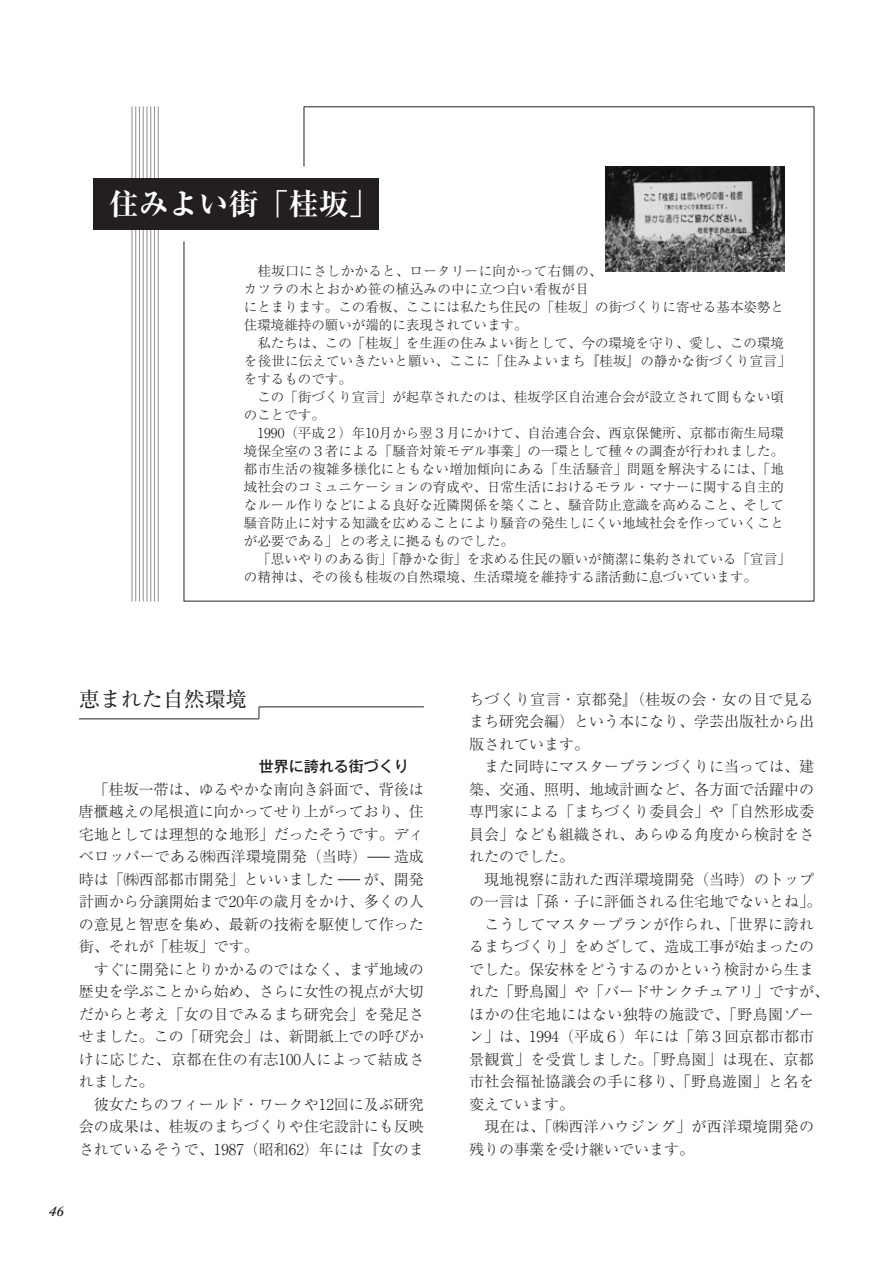
<style>
.page{position:relative;width:893px;height:1263px;background:#fff}
.page>*{position:absolute;margin:0;border:0;box-sizing:border-box;transform-origin:0 0}
.t1{font:700 expanded 30px "Ryumin Pr 5";color:#fff}
.t2{font:21px "Ryumin Pr 5";color:#231f20}
.t3{font:300 15px/22.5px "Ryumin Pr 5";color:#231f20}
.t4{font:500 15px "Gothic MB101 Pr 5";color:#231f20}
.t5{font:italic 600 15px "Adobe Caslon Pro";color:#231f20}
.t6{font:300 13.5px/18px "Ryumin Pr 5";color:#231f20}
</style>
<div class="page">
<svg style="left:367px;top:857px;width:23px;height:1px"></svg>
<svg style="left:338px;top:879px;width:22px;height:1px"></svg>
<hr style="left:79px;top:718px;width:180px;height:1px;background:#231f20">
<svg style="left:259px;top:707px;width:1px;height:12px"></svg>
<hr style="left:259px;top:706px;width:165px;height:1px;background:#231f20">
<img style="left:605px;top:166px;width:179px;height:106px">
<hr style="left:135px;top:106px;width:1px;height:495px;background:#939598">
<hr style="left:139px;top:106px;width:1px;height:495px;background:#939598">
<hr style="left:143px;top:106px;width:1px;height:495px;background:#939598">
<hr style="left:146px;top:106px;width:2px;height:495px;background:#939598">
<hr style="left:150px;top:106px;width:1px;height:495px;background:#939598">
<hr style="left:154px;top:106px;width:1px;height:495px;background:#939598">
<hr style="left:158px;top:106px;width:1px;height:495px;background:#939598">
<hr style="left:131px;top:106px;width:2px;height:495px;background:#939598">
<hr style="left:814px;top:106px;width:1px;height:495px;background:#231f20">
<hr style="left:184px;top:601px;width:630px;height:1px;background:#231f20">
<hr style="left:184px;top:241px;width:1px;height:360px;background:#231f20">
<hr style="left:304px;top:106px;width:510px;height:1px;background:#231f20">
<hr style="left:304px;top:106px;width:1px;height:60px;background:#231f20">
<div style="left:94px;top:178px;width:285px;height:52px;background:#231f20"></div>
<h1 class="t1" style="left:109px;top:181px;width:271px">住みよい街「桂坂」</h1>
<p class="t6" style="left:244px;top:261px;width:548px">　桂坂口にさしかかると、ロータリーに向かって右側の、<br>カツラの木とおかめ笹の植込みの中に立つ白い看板が目<br>にとまります。この看板、ここには私たち住民の「桂坂」の街づくりに寄せる基本姿勢と住環境維持の願いが端的に表現されています。<br>　私たちは、この「桂坂」を生涯の住みよい街として、今の環境を守り、愛し、この環境を後世に伝えていきたいと願い、ここに「住みよいまち『桂坂』の静かな街づくり宣言」をするものです。<br>　この「街づくり宣言」が起草されたのは、桂坂学区自治連合会が設立されて間もない頃のことです。<br>　1990（平成２）年10月から翌３月にかけて、自治連合会、西京保健所、京都市衛生局環境保全室の３者による「騒音対策モデル事業」の一環として種々の調査が行われました。都市生活の複雑多様化にともない増加傾向にある「生活騒音」問題を解決するには、「地域社会のコミュニケーションの育成や、日常生活におけるモラル・マナーに関する自主的なルール作りなどによる良好な近隣関係を築くこと、騒音防止意識を高めること、そして騒音防止に対する知識を広めることにより騒音の発生しにくい地域社会を作っていくことが必要である」との考えに拠るものでした。<br>　「思いやりのある街」「静かな街」を求める住民の願いが簡潔に集約されている「宣言」の精神は、その後も桂坂の自然環境、生活環境を維持する諸活動に息づいています。</p>
<h2 class="t2" style="left:79px;top:683px;width:170px">恵まれた自然環境</h2>
<p class="t4" style="left:259px;top:754px;width:152px">世界に誇れる街づくり</p>
<p class="t3" style="left:79px;top:777px;width:346px;text-align:justify">　「桂坂一帯は、ゆるやかな南向き斜面で、背後は唐櫃越えの尾根道に向かってせり上がっており、住宅地としては理想的な地形」だったそうです。ディベロッパーである㈱西洋環境開発（当時）</p>
<p class="t3" style="left:394px;top:844px;width:32px">造成</p>
<p class="t3" style="left:79px;top:867px;width:256px">時は「㈱西部都市開発」といいました</p>
<p class="t3" style="left:79px;top:867px;width:347px;text-indent:285px">が、開発計画から分譲開始まで20年の歳月をかけ、多くの人の意見と智恵を集め、最新の技術を駆使して作った街、それが「桂坂」です。<br>　すぐに開発にとりかかるのではなく、まず地域の歴史を学ぶことから始め、さらに女性の視点が大切だからと考え「女の目でみるまち研究会」を発足させました。この「研究会」は、新聞紙上での呼びかけに応じた、京都在住の有志100人によって結成されました。<br>　彼女たちのフィールド・ワークや12回に及ぶ研究会の成果は、桂坂のまちづくりや住宅設計にも反映されているそうで、1987（昭和62）年には『女のま</p>
<p class="t5" style="left:49px;top:1202px;width:16px">46</p>
<p class="t3" style="left:469px;top:687px;width:362px">ちづくり宣言・京都発』（桂坂の会・女の目で見るまち研究会編）という本になり、学芸出版社から出版されています。<br>　また同時にマスタープランづくりに当っては、建築、交通、照明、地域計画など、各方面で活躍中の専門家による「まちづくり委員会」や「自然形成委員会」なども組織され、あらゆる角度から検討をされたのでした。<br>　現地視察に訪れた西洋環境開発（当時）のトップの一言は「孫・子に評価される住宅地でないとね」。　こうしてマスタープランが作られ、「世界に誇れるまちづくり」をめざして、造成工事が始まったのでした。保安林をどうするのかという検討から生まれた「野鳥園」や「バードサンクチュアリ」ですが、ほかの住宅地にはない独特の施設で、「野鳥園ゾーン」は、1994（平成６）年には「第３回京都市都市景観賞」を受賞しました。「野鳥園」は現在、京都市社会福祉協議会の手に移り、「野鳥遊園」と名を変えています。<br>　現在は、「㈱西洋ハウジング」が西洋環境開発の残りの事業を受け継いでいます。</p>
</div>
